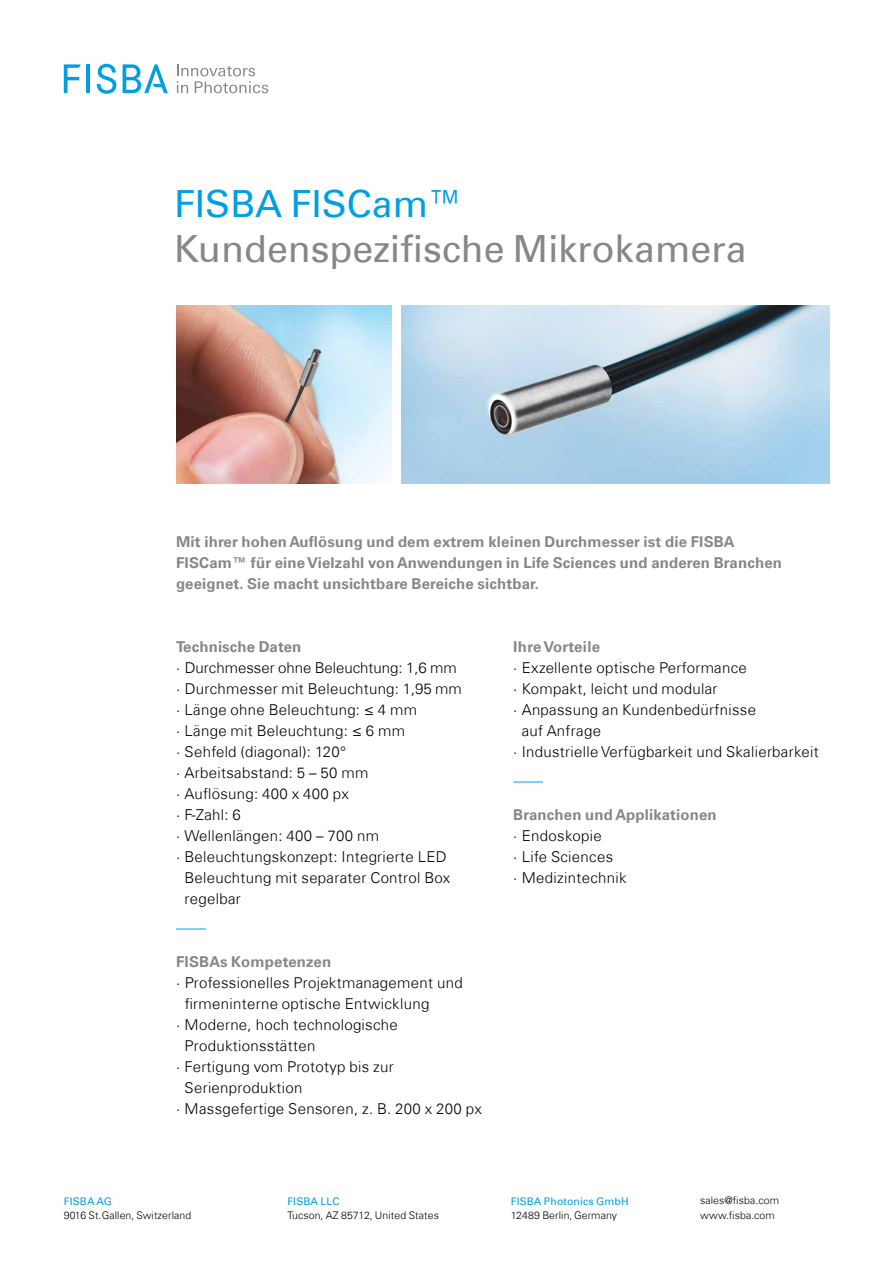
<style>
.page{position:relative;width:893px;height:1263px;background:#fff}
.page>*{position:absolute;margin:0;border:0;box-sizing:border-box;transform-origin:0 0}
.t1{font:37.5px "Univers Com 55 Roman";color:#878787}
.t2{font:37.5px "Univers Com 55 Roman";color:#009fe3}
.t3{font:300 15px/21px "Univers Com 45";letter-spacing:.02em;color:#000}
.t4{font:700 15px/21px "Univers Com 65";letter-spacing:.01em;color:#878787}
.t5{font:300 15px "Univers Com 45";color:#000}
.t6{font:300 10.5px/14.4px "Univers Com 45";letter-spacing:.01em;color:#000}
.t7{font:10.5px "Univers Com 55 Roman";letter-spacing:.01em;color:#009fe3}
</style>
<div class="page">
<hr style="left:176px;top:929px;width:30px;height:1px;background:#009fe3">
<hr style="left:513px;top:782px;width:30px;height:1px;background:#009fe3">
<img style="left:176px;top:305px;width:216px;height:179px">
<img style="left:401px;top:305px;width:428px;height:179px">
<svg style="left:177px;top:64px;width:91px;height:29px"></svg>
<hr style="left:86px;top:64px;width:4px;height:29px;background:#009fe3">
<svg style="left:64px;top:64px;width:17px;height:29px"></svg>
<svg style="left:97px;top:64px;width:19px;height:30px"></svg>
<svg style="left:123px;top:64px;width:45px;height:29px"></svg>
<h1 class="t2" style="left:174px;top:181px;width:293px">FISBA FISCam™</h1>
<h1 class="t1" style="left:174px;top:226px;width:574px">Kundenspezifische Mikrokamera</h1>
<p class="t4" style="left:176px;top:531px;width:607px">Mit ihrer hohen Auflösung und dem extrem kleinen Durchmesser ist die FISBA<br>FISCam™ für eine Vielzahl von Anwendungen in Life Sciences und anderen Branchen geeignet. Sie macht unsichtbare Bereiche sichtbar.</p>
<p class="t4" style="left:176px;top:636px;width:127px">Technische Daten</p>
<p class="t5" style="left:176px;top:658px;width:282px">· Durchmesser ohne Beleuchtung: 1,6 mm</p>
<p class="t3" style="left:176px;top:678px;width:287px">· Durchmesser mit Beleuchtung: 1,95 mm</p>
<p class="t3" style="left:176px;top:699px;width:242px">· Länge ohne Beleuchtung: ≤ 4 mm</p>
<p class="t3" style="left:176px;top:720px;width:230px">· Länge mit Beleuchtung: ≤ 6 mm</p>
<p class="t3" style="left:176px;top:741px;width:172px">· Sehfeld (diagonal): 120°</p>
<p class="t3" style="left:176px;top:762px;width:194px">· Arbeitsabstand: 5 – 50 mm</p>
<p class="t3" style="left:176px;top:783px;width:174px">· Auflösung: 400 x 400 px</p>
<p class="t3" style="left:176px;top:804px;width:66px">· F-Zahl: 6</p>
<p class="t3" style="left:176px;top:825px;width:205px">· Wellenlängen: 400 – 700 nm</p>
<p class="t3" style="left:176px;top:846px;width:272px">· Beleuchtungskonzept: Integrierte LED</p>
<p class="t3" style="left:185px;top:867px;width:267px">Beleuchtung mit separater Control Box</p>
<p class="t3" style="left:185px;top:888px;width:58px">regelbar</p>
<p class="t4" style="left:176px;top:951px;width:157px">FISBAs Kompetenzen</p>
<p class="t3" style="left:176px;top:972px;width:288px">· Professionelles Projektmanagement und</p>
<p class="t3" style="left:185px;top:993px;width:246px">firmeninterne optische Entwicklung</p>
<p class="t3" style="left:176px;top:1014px;width:223px">· Moderne, hoch technologische</p>
<p class="t3" style="left:185px;top:1035px;width:132px">Produktionsstätten</p>
<p class="t3" style="left:176px;top:1056px;width:219px">· Fertigung vom Prototyp bis zur</p>
<p class="t3" style="left:185px;top:1077px;width:119px">Serienproduktion</p>
<p class="t3" style="left:176px;top:1098px;width:307px">· Massgefertige Sensoren, z. B. 200 x 200 px</p>
<p class="t4" style="left:513px;top:636px;width:88px">Ihre Vorteile</p>
<p class="t3" style="left:513px;top:657px;width:235px">· Exzellente optische Performance</p>
<p class="t3" style="left:513px;top:678px;width:206px">· Kompakt, leicht und modular</p>
<p class="t3" style="left:513px;top:699px;width:244px">· Anpassung an Kundenbedürfnisse</p>
<p class="t3" style="left:522px;top:720px;width:81px">auf Anfrage</p>
<p class="t3" style="left:513px;top:741px;width:307px">· Industrielle Verfügbarkeit und Skalierbarkeit</p>
<p class="t4" style="left:513px;top:804px;width:205px">Branchen und Applikationen</p>
<p class="t3" style="left:513px;top:825px;width:115px">· Endoskopie<br>· Life Sciences<br>· Medizintechnik</p>
<p class="t7" style="left:64px;top:1195px;width:50px">FISBA AG</p>
<p class="t6" style="left:64px;top:1208px;width:129px">9016 St.Gallen, Switzerland</p>
<p class="t7" style="left:287px;top:1195px;width:54px">FISBA LLC</p>
<p class="t6" style="left:287px;top:1208px;width:153px">Tucson, AZ 85712, United States</p>
<p class="t7" style="left:511px;top:1195px;width:119px">FISBA Photonics GmbH</p>
<p class="t6" style="left:511px;top:1208px;width:108px">12489 Berlin, Germany</p>
<p class="t6" style="left:700px;top:1193px;width:81px">sales@fisba.com www.fisba.com</p>
</div>
